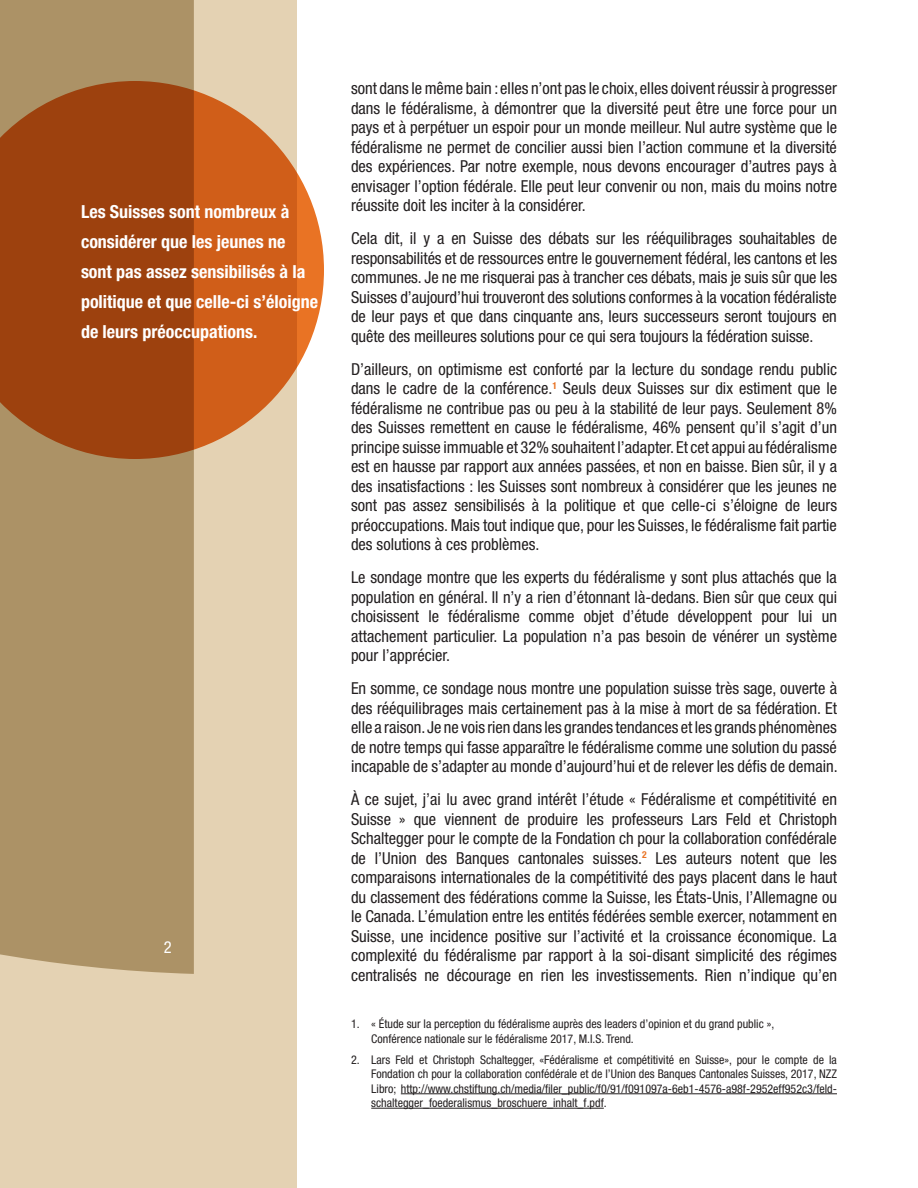
<style>
.page{position:relative;width:918px;height:1188px;background:#fff}
.page>*{position:absolute;margin:0;border:0;box-sizing:border-box;transform-origin:0 0}
.t1{font:700 condensed 18px/30px "Helvetica Neue";color:#fff}
.t2{font:condensed 16.5px/19.5px "Helvetica Neue";color:#231f20;text-align:justify}
.t3{font:condensed 16.5px "Helvetica Neue";color:#fff}
.t4{font:condensed 12px/14.4px "Helvetica Neue";color:#231f20}
</style>
<div class="page">
<div style="left:0;top:0;width:297px;height:1188px;background:#e4d2b3"></div>
<div style="left:0;top:0;width:194px;height:974px;background:#ac9266"></div>
<svg style="left:0;top:81px;width:324px;height:378px;background:#b55f2b"></svg>
<hr style="left:401px;top:1093px;width:436px;height:1px;background:#231f20">
<hr style="left:371px;top:1108px;width:233px;height:1px;background:#231f20">
<p class="t1" style="left:81px;top:196px;width:239px">Les Suisses sont nombreux à considérer que les jeunes ne sont pas assez sensibilisés à la politique et que celle-ci s’éloigne de leurs préoccupations.</p>
<p class="t3" style="left:164px;top:938px;width:9px">2</p>
<p class="t2" style="left:351px;top:78px;width:488px">sont dans le même bain : elles n’ont pas le choix, elles doivent réussir à progresser dans le fédéralisme, à démontrer que la diversité peut être une force pour un pays et à perpétuer un espoir pour un monde meilleur. Nul autre système que le fédéralisme ne permet de concilier aussi bien l’action commune et la diversité des expériences. Par notre exemple, nous devons encourager d’autres pays à envisager l’option fédérale. Elle peut leur convenir ou non, mais du moins notre réussite doit les inciter à la considérer.</p>
<p class="t2" style="left:351px;top:228px;width:488px">Cela dit, il y a en Suisse des débats sur les rééquilibrages souhaitables de responsabilités et de ressources entre le gouvernement fédéral, les cantons et les communes. Je ne me risquerai pas à trancher ces débats, mais je suis sûr que les Suisses d’aujourd’hui trouveront des solutions conformes à la vocation fédéraliste de leur pays et que dans cinquante ans, leurs successeurs seront toujours en quête des meilleures solutions pour ce qui sera toujours la fédération suisse.</p>
<p class="t2" style="left:351px;top:359px;width:488px">D’ailleurs, on optimisme est conforté par la lecture du sondage rendu public dans le cadre de la conférence.<sup>1</sup> Seuls deux Suisses sur dix estiment que le fédéralisme ne contribue pas ou peu à la stabilité de leur pays. Seulement 8% des Suisses remettent en cause le fédéralisme, 46% pensent qu’il s’agit d’un principe suisse immuable et 32% souhaitent l’adapter. Et cet appui au fédéralisme est en hausse par rapport aux années passées, et non en baisse. Bien sûr, il y a des insatisfactions : les Suisses sont nombreux à considérer que les jeunes ne sont pas assez sensibilisés à la politique et que celle-ci s’éloigne de leurs préoccupations. Mais tout indique que, pour les Suisses, le fédéralisme fait partie des solutions à ces problèmes.</p>
<p class="t2" style="left:351px;top:567px;width:488px">Le sondage montre que les experts du fédéralisme y sont plus attachés que la population en général. Il n’y a rien d’étonnant là-dedans. Bien sûr que ceux qui choisissent le fédéralisme comme objet d’étude développent pour lui un attachement particulier. La population n’a pas besoin de vénérer un système pour l’apprécier.</p>
<p class="t2" style="left:351px;top:678px;width:488px">En somme, ce sondage nous montre une population suisse très sage, ouverte à des rééquilibrages mais certainement pas à la mise à mort de sa fédération. Et elle a raison. Je ne vois rien dans les grandes tendances et les grands phénomènes de notre temps qui fasse apparaître le fédéralisme comme une solution du passé incapable de s’adapter au monde d’aujourd’hui et de relever les défis de demain.</p>
<p class="t2" style="left:351px;top:789px;width:488px">À ce sujet, j’ai lu avec grand intérêt l’étude « Fédéralisme et compétitivité en Suisse » que viennent de produire les professeurs Lars Feld et Christoph Schaltegger pour le compte de la Fondation ch pour la collaboration confédérale de l’Union des Banques cantonales suisses.<sup>2</sup> Les auteurs notent que les comparaisons internationales de la compétitivité des pays placent dans le haut du classement des fédérations comme la Suisse, les États-Unis, l’Allemagne ou le Canada. L’émulation entre les entités fédérées semble exercer, notamment en Suisse, une incidence positive sur l’activité et la croissance économique. La complexité du fédéralisme par rapport à la soi-disant simplicité des régimes centralisés ne décourage en rien les investissements. Rien n’indique qu’en</p>
<p class="t4" style="left:371px;top:1017px;width:405px;text-indent:-20px">1. « Étude sur la perception du fédéralisme auprès des leaders d’opinion et du grand public »,<br>Conférence nationale sur le fédéralisme 2017, M.I.S. Trend.</p>
<p class="t4" style="left:371px;top:1052px;width:467px;text-align:justify;text-indent:-20px">2. Lars Feld et Christoph Schaltegger, «Fédéralisme et compétitivité en Suisse», pour le compte de la Fondation ch pour la collaboration confédérale et de l’Union des Banques Cantonales Suisses, 2017, NZZ Libro; http://www.chstiftung.ch/media/filer_public/f0/91/f091097a-6eb1-4576-a98f-2952eff952c3/feld&shy;schaltegger_foederalismus_broschuere_inhalt_f.pdf.</p>
</div>
